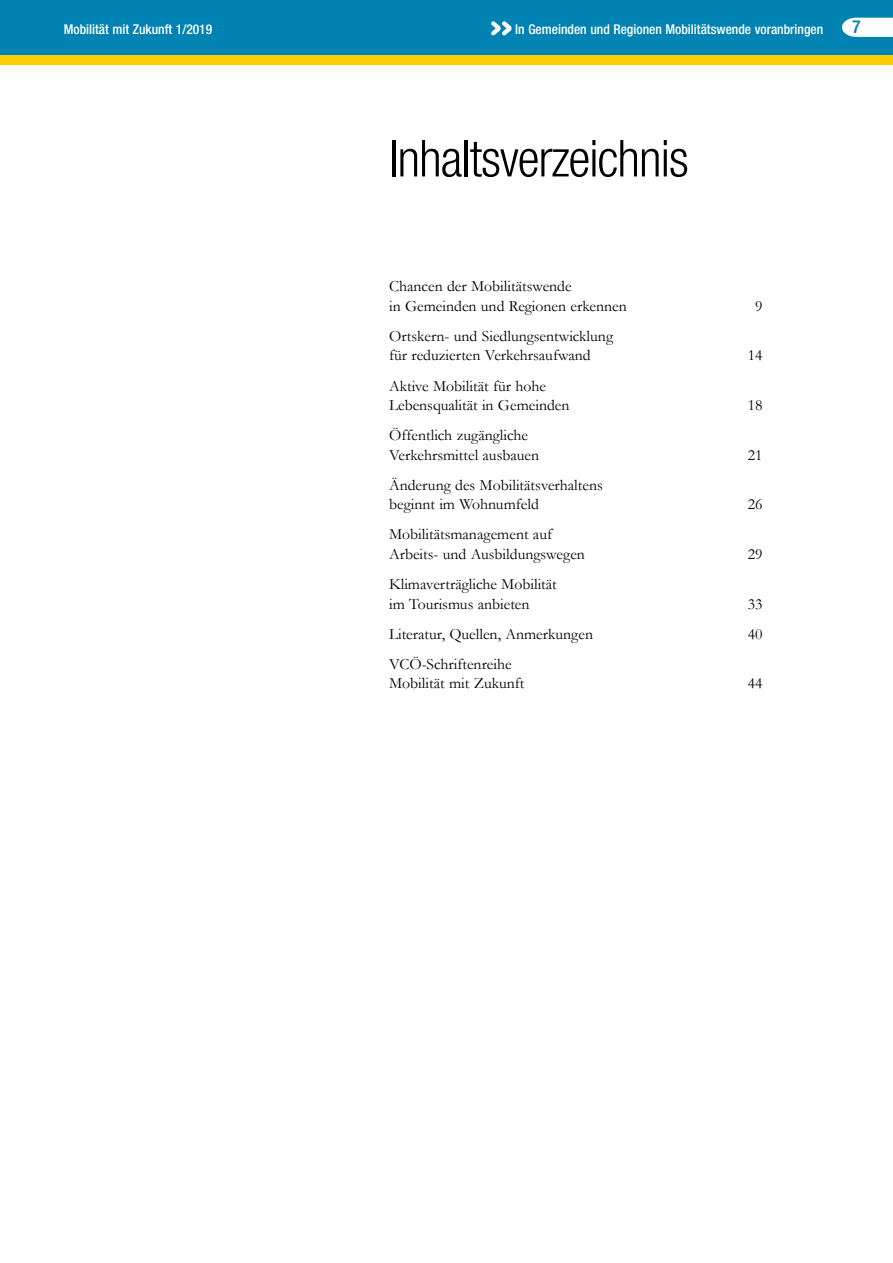
<style>
.page{position:relative;width:893px;height:1263px;background:#fff}
.page>*{position:absolute;margin:0;border:0;box-sizing:border-box;transform-origin:0 0}
.t1{font:300 condensed 51px "Helvetica Neue";letter-spacing:-.02em;color:#000}
.t2{font:500 condensed 18px "Helvetica Neue";color:#0082b2}
.t3{font:15.75px/19.5px "Garamond";color:#000}
.t4{font:500 condensed 13.5px "Helvetica Neue";color:#fff}
</style>
<div class="page">
<div style="left:0;top:0;width:893px;height:55px;background:#0082b2"></div>
<div style="left:0;top:55px;width:893px;height:10px;background:#fc0"></div>
<svg style="left:842px;top:18px;width:51px;height:19px"></svg>
<svg style="left:491px;top:21px;width:21px;height:14px"></svg>
<p class="t4" style="left:64px;top:21px;width:150px">Mobilität mit Zukunft 1/2019</p>
<p class="t4" style="left:515px;top:21px;width:309px">In Gemeinden und Regionen Mobilitätswende voranbringen</p>
<p class="t2" style="left:852px;top:16px;width:10px">7</p>
<h1 class="t1" style="left:389px;top:129px;width:301px">Inhaltsverzeichnis</h1>
<p class="t3" style="left:389px;top:276px;width:239px">Chancen der Mobilitätswende<br>in Gemeinden und Regionen erkennen</p>
<p class="t3" style="left:389px;top:326px;width:225px">Ortskern- und Siedlungsentwicklung für reduzierten Verkehrsaufwand</p>
<p class="t3" style="left:389px;top:375px;width:182px">Aktive Mobilität für hohe<br>Lebensqualität in Gemeinden</p>
<p class="t3" style="left:389px;top:425px;width:152px">Öffentlich zugängliche<br>Verkehrsmittel ausbauen</p>
<p class="t3" style="left:389px;top:475px;width:215px">Änderung des Mobilitätsverhaltens beginnt im Wohnumfeld</p>
<p class="t3" style="left:389px;top:524px;width:197px">Mobilitätsmanagement auf<br>Arbeits- und Ausbildungswegen</p>
<p class="t3" style="left:389px;top:574px;width:169px">Klimaverträgliche Mobilität im Tourismus anbieten</p>
<p class="t3" style="left:755px;top:296px;width:9px">9</p>
<p class="t3" style="left:748px;top:345px;width:16px">14</p>
<p class="t3" style="left:748px;top:395px;width:16px">18</p>
<p class="t3" style="left:748px;top:445px;width:16px">21</p>
<p class="t3" style="left:748px;top:494px;width:16px">26</p>
<p class="t3" style="left:748px;top:544px;width:16px">29</p>
<p class="t3" style="left:748px;top:593px;width:16px">33</p>
<p class="t3" style="left:389px;top:624px;width:206px">Literatur, Quellen, Anmerkungen</p>
<p class="t3" style="left:748px;top:624px;width:16px">40</p>
<p class="t3" style="left:389px;top:654px;width:137px">VCÖ-Schriftenreihe<br>Mobilität mit Zukunft</p>
<p class="t3" style="left:748px;top:673px;width:16px">44</p>
</div>
